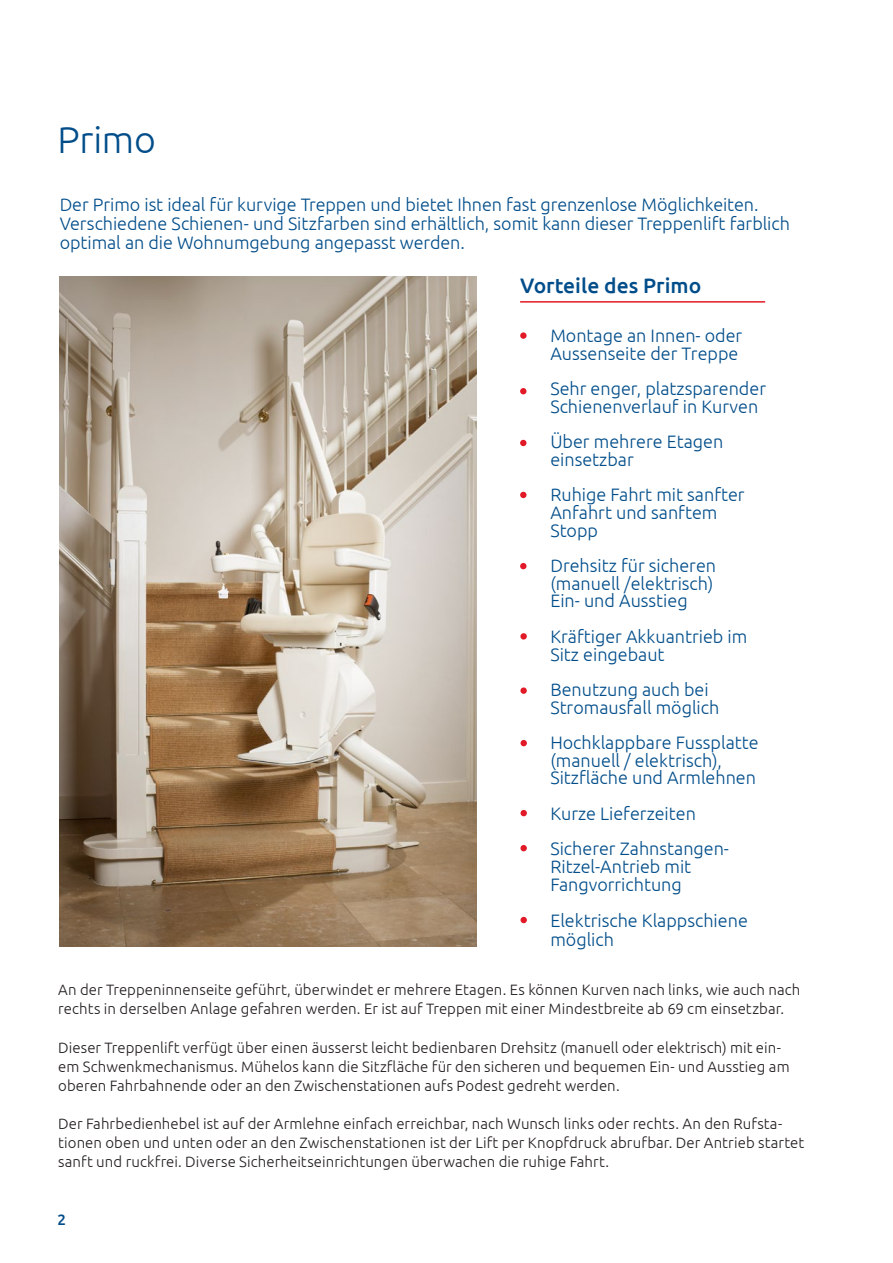
<style>
.page{position:relative;width:893px;height:1263px;background:#fff}
.page>*{position:absolute;margin:0;border:0;box-sizing:border-box;transform-origin:0 0}
.GAR_Headline_25{font:300 37.5px "Ubuntu";letter-spacing:-.005em;color:#014d8a}
.t1{font:500 21px "Ubuntu";color:#014d8a}
.GAR_Subheadline_11{font:300 18px/17.7px "Ubuntu";color:#014d8a}
.GAR_Subheadline_11-2{font:300 15px/19.2px "Ubuntu";letter-spacing:.005em;color:#231f20}
.t2{font:500 15px "Ubuntu";color:#014d8a}
</style>
<div class="page">
<hr style="left:520px;top:301px;width:245px;height:2px;background:#e21926">
<div style="left:520px;top:332px;width:7px;height:7px;background:#e21926;border-radius:50%"></div>
<svg style="left:520px;top:440px;width:6px;height:6px"></svg>
<svg style="left:520px;top:388px;width:6px;height:6px"></svg>
<svg style="left:520px;top:563px;width:6px;height:6px"></svg>
<svg style="left:520px;top:492px;width:6px;height:6px"></svg>
<div style="left:520px;top:633px;width:7px;height:6px;background:#e21926;border-radius:50%"></div>
<div style="left:520px;top:687px;width:7px;height:7px;background:#e21926;border-radius:50%"></div>
<div style="left:520px;top:810px;width:7px;height:6px;background:#e21926;border-radius:50%"></div>
<div style="left:520px;top:740px;width:7px;height:6px;background:#e21926;border-radius:50%"></div>
<div style="left:520px;top:845px;width:7px;height:6px;background:#e21926;border-radius:50%"></div>
<div style="left:520px;top:917px;width:7px;height:6px;background:#e21926;border-radius:50%"></div>
<img style="left:60px;top:276px;width:416px;height:670px">
<p class="GAR_Headline_25" style="left:57px;top:117px;width:100px">Primo</p>
<p class="GAR_Subheadline_11" style="left:60px;top:194px;width:732px;line-height:19.2px">Der Primo ist ideal für kurvige Treppen und bietet Ihnen fast grenzenlose Möglichkeiten.<br>Verschiedene Schienen- und Sitzfarben sind erhältlich, somit kann dieser Treppenlift farblich optimal an die Wohnumgebung angepasst werden.</p>
<p class="t1" style="left:520px;top:272px;width:183px">Vorteile des Primo</p>
<p class="GAR_Subheadline_11" style="left:550px;top:326px;width:194px">Montage an Innen- oder<br>Aussenseite der Treppe</p>
<p class="GAR_Subheadline_11" style="left:550px;top:379px;width:217px">Sehr enger, platzsparender<br>Schienenverlauf in Kurven</p>
<p class="GAR_Subheadline_11" style="left:550px;top:432px;width:174px">Über mehrere Etagen einsetzbar</p>
<p class="GAR_Subheadline_11" style="left:550px;top:485px;width:196px">Ruhige Fahrt mit sanfter<br>Anfahrt und sanftem<br>Stopp</p>
<p class="GAR_Subheadline_11" style="left:550px;top:556px;width:167px">Drehsitz für sicheren (manuell /elektrisch)<br>Ein- und Ausstieg</p>
<p class="GAR_Subheadline_11" style="left:550px;top:627px;width:198px">Kräftiger Akkuantrieb im<br>Sitz eingebaut</p>
<p class="GAR_Subheadline_11" style="left:550px;top:680px;width:171px">Benutzung auch bei<br>Stromausfall möglich</p>
<p class="GAR_Subheadline_11" style="left:550px;top:733px;width:210px">Hochklappbare Fussplatte (manuell / elektrisch),<br>Sitzfläche und Armlehnen</p>
<p class="GAR_Subheadline_11" style="left:550px;top:804px;width:147px">Kurze Lieferzeiten</p>
<p class="GAR_Subheadline_11" style="left:550px;top:839px;width:180px">Sicherer Zahnstangen-<br>Ritzel-Antrieb mit<br>Fangvorrichtung</p>
<p class="GAR_Subheadline_11" style="left:550px;top:911px;width:199px;line-height:18.8px">Elektrische Klappschiene möglich</p>
<p class="GAR_Subheadline_11-2" style="left:58px;top:980px;width:744px">An der Treppeninnenseite geführt, überwindet er mehrere Etagen. Es können Kurven nach links, wie auch nach rechts in derselben Anlage gefahren werden. Er ist auf Treppen mit einer Mindestbreite ab 69 cm einsetzbar.</p>
<p class="GAR_Subheadline_11-2" style="left:58px;top:1037px;width:733px">Dieser Treppenlift verfügt über einen äusserst leicht bedienbaren Drehsitz (manuell oder elektrisch) mit ein&shy;em Schwenkmechanismus. Mühelos kann die Sitzfläche für den sicheren und bequemen Ein- und Ausstieg am oberen Fahrbahnende oder an den Zwischenstationen aufs Podest gedreht werden.</p>
<p class="GAR_Subheadline_11-2" style="left:58px;top:1114px;width:748px">Der Fahrbedienhebel ist auf der Armlehne einfach erreichbar, nach Wunsch links oder rechts. An den Rufsta&shy;tionen oben und unten oder an den Zwischenstationen ist der Lift per Knopfdruck abrufbar. Der Antrieb startet sanft und ruckfrei. Diverse Sicherheitseinrichtungen überwachen die ruhige Fahrt.</p>
<p class="t2" style="left:57px;top:1210px;width:10px">2</p>
</div>
